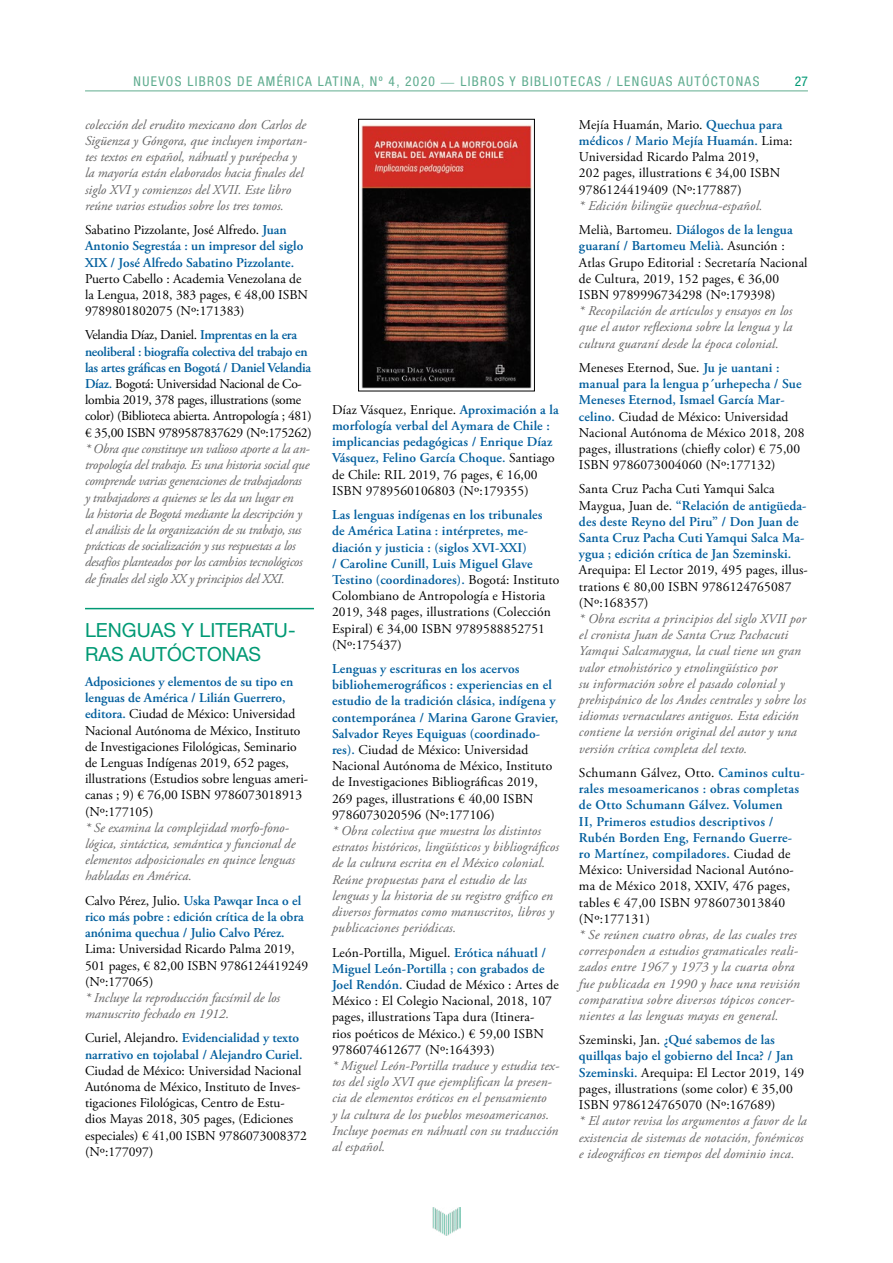
<style>
.page{position:relative;width:893px;height:1263px;background:#fff}
.page>*{position:absolute;margin:0;border:0;box-sizing:border-box;transform-origin:0 0}
.t1{font:19.5px/23.4px "Helvetica Neue LT Std";color:#009974}
.t2{font:italic 13.5px/16.2px "Adobe Garamond Pro";letter-spacing:.01em;color:#646363}
.t3{font:13.5px/16.2px "Adobe Garamond Pro";color:#000}
.t4{font:600 13.5px/16.2px "Adobe Garamond Pro";letter-spacing:.01em;color:#005e9d}
.t5{font:italic 13.5px/16.2px "Adobe Garamond Pro";letter-spacing:-.02em;color:#646363}
.t6{font:13.5px/16.2px "Adobe Garamond Pro";letter-spacing:-.02em;color:#000}
.t7{font:condensed 13.5px "Helvetica Neue LT Std";letter-spacing:.1em;color:#5fac8f}
.t8{font:condensed 13.5px "Helvetica Neue LT Std";color:#009974}
.s1{font-family:"Adobe Garamond Pro";font-stretch:normal}
.s2{font-weight:400;color:#000}
.s3{font-weight:600;color:#005e9d}
.s4{font-style:normal;color:#000}
.s5{font-weight:600;font-style:normal;color:#005e9d}
</style>
<div class="page">
<img style="left:433px;top:1208px;width:27px;height:27px">
<hr style="left:85px;top:91px;width:723px;height:1px;background:#5fac8f">
<hr style="left:85px;top:608px;width:229px;height:1px;background:#009974">
<img style="left:361px;top:125px;width:171px;height:264px">
<div style="left:358px;top:119px;width:177px;height:272px;border:1px solid #000"></div>
<p class="t7" style="left:134px;top:74px;width:627px">NUEVOS LIBROS DE AMÉRICA LATINA, Nº 4, 2020 <span class="s1">—</span> LIBROS Y BIBLIOTECAS / LENGUAS AUTÓCTONAS</p>
<p class="t8" style="left:795px;top:74px;width:14px">27</p>
<p class="t2" style="left:85px;top:117px;width:224px">colección del erudito mexicano don Carlos de Sigüenza y Góngora, que incluyen importan&shy;tes textos en español, náhuatl y purépecha y la mayoría están elaborados hacia finales del siglo XVI y comienzos del XVII. Este libro reúne varios estudios sobre los tres tomos.</p>
<p class="t4" style="left:85px;top:222px;width:220px"><span class="s2">Sabatino Pizzolante, José Alfredo.</span> Juan<br>Antonio Segrestáa : un impresor del siglo<br>XIX / José Alfredo Sabatino Pizzolante.</p>
<p class="t3" style="left:85px;top:271px;width:225px">Puerto Cabello : Academia Venezolana de la Lengua, 2018, 383 pages, € 48,00 ISBN<br>9789801802075 (Nº:171383)</p>
<p class="t6" style="left:85px;top:328px;width:228px">Velandia Díaz, Daniel. <span class="s3">Imprentas en la era neoliberal : biografía colectiva del trabajo en las artes gráficas en Bogotá / Daniel Velandia Díaz.</span> Bogotá: Universidad Nacional de Co&shy;lombia 2019, 378 pages, illustrations (some color) (Biblioteca abierta. Antropología ; 481) € 35,00 ISBN 9789587837629 (Nº:175262)</p>
<p class="t5" style="left:85px;top:441px;width:226px">* Obra que constituye un valioso aporte a la an&shy;tropología del trabajo. Es una historia social que comprende varias generaciones de trabajadoras y trabajadores a quienes se les da un lugar en<br>la historia de Bogotá mediante la descripción y el análisis de la organización de su trabajo, sus prácticas de socialización y sus respuestas a los desafíos planteados por los cambios tecnológicos de finales del siglo XX y principios del XXI.</p>
<h1 class="t1" style="left:85px;top:618px;width:212px">LENGUAS Y LITERATU-<br>RAS AUTÓCTONAS</h1>
<p class="t3" style="left:85px;top:674px;width:225px"><span class="s3">Adposiciones y elementos de su tipo en lenguas de América / Lilián Guerrero, editora.</span> Ciudad de México: Universidad Nacional Autónoma de México, Instituto de Investigaciones Filológicas, Seminario de Lenguas Indígenas 2019, 652 pages, illustrations (Estudios sobre lenguas ameri&shy;canas ; 9) € 76,00 ISBN 9786073018913 (Nº:177105)</p>
<p class="t2" style="left:85px;top:820px;width:212px">* Se examina la complejidad morfo-fono&shy;lógica, sintáctica, semántica y funcional de elementos adposicionales en quince lenguas habladas en América.</p>
<p class="t4" style="left:85px;top:892px;width:221px"><span class="s2">Calvo Pérez, Julio.</span> Uska Pawqar Inca o el rico más pobre : edición crítica de la obra anónima quechua / Julio Calvo Pérez.</p>
<p class="t3" style="left:85px;top:941px;width:225px">Lima: Universidad Ricardo Palma 2019,<br>501 pages, € 82,00 ISBN 9786124419249 (Nº:177065)</p>
<p class="t2" style="left:85px;top:990px;width:197px">* Incluye la reproducción facsímil de los manuscrito fechado en 1912.</p>
<p class="t4" style="left:85px;top:1030px;width:219px"><span class="s2">Curiel, Alejandro.</span> Evidencialidad y texto narrativo en tojolabal / Alejandro Curiel.</p>
<p class="t3" style="left:85px;top:1063px;width:223px">Ciudad de México: Universidad Nacional Autónoma de México, Instituto de Inves&shy;tigaciones Filológicas, Centro de Estu&shy;dios Mayas 2018, 305 pages, (Ediciones especiales) € 41,00 ISBN 9786073008372 (Nº:177097)</p>
<p class="t3" style="left:579px;top:117px;width:215px">Mejía Huamán, Mario. <span class="s3">Quechua para médicos / Mario Mejía Huamán.</span> Lima:<br>Universidad Ricardo Palma 2019,<br>202 pages, illustrations € 34,00 ISBN 9786124419409 (Nº:177887)</p>
<p class="t2" style="left:579px;top:194px;width:216px;line-height:24.3px">* Edición bilingüe quechua-español.<br><span class="s4">Melià, Bartomeu.</span> <span class="s5">Diálogos de la lengua</span></p>
<p class="t3" style="left:579px;top:238px;width:230px"><span class="s3">guaraní / Bartomeu Melià.</span> Asunción :<br>Atlas Grupo Editorial : Secretaría Nacional de Cultura, 2019, 152 pages, € 36,00<br>ISBN 9789996734298 (Nº:179398)</p>
<p class="t2" style="left:579px;top:303px;width:215px;text-align:justify">* Recopilación de artículos y ensayos en los que el autor reflexiona sobre la lengua y la cultura guaraní desde la época colonial.</p>
<p class="t3" style="left:579px;top:360px;width:227px">Meneses Eternod, Sue. <span class="s3">Ju je uantani : manual para la lengua p´urhepecha / Sue Meneses Eternod, Ismael García Mar&shy;celino.</span> Ciudad de México: Universidad Nacional Autónoma de México 2018, 208 pages, illustrations (chiefly color) € 75,00<br>ISBN 9786073004060 (Nº:177132)</p>
<p class="t4" style="left:579px;top:481px;width:229px"><span class="s2">Santa Cruz Pacha Cuti Yamqui Salca Maygua, Juan de.</span> “Relación de antigüeda&shy;des deste Reyno del Piru” / Don Juan de Santa Cruz Pacha Cuti Yamqui Salca Ma&shy;ygua ; edición crítica de Jan Szeminski.</p>
<p class="t3" style="left:579px;top:562px;width:230px">Arequipa: El Lector 2019, 495 pages, illus&shy;trations € 80,00 ISBN 9786124765087 (Nº:168357)</p>
<p class="t2" style="left:579px;top:611px;width:229px">* Obra escrita a principios del siglo XVII por el cronista Juan de Santa Cruz Pachacuti Yamqui Salcamaygua, la cual tiene un gran valor etnohistórico y etnolingüístico por<br>su información sobre el pasado colonial y prehispánico de los Andes centrales y sobre los idiomas vernaculares antiguos. Esta edición contiene la versión original del autor y una versión crítica completa del texto.</p>
<p class="t4" style="left:579px;top:765px;width:227px"><span class="s2">Schumann Gálvez, Otto.</span> Caminos cultu&shy;rales mesoamericanos : obras completas de Otto Schumann Gálvez. Volumen<br>II, Primeros estudios descriptivos / Rubén Borden Eng, Fernando Guerre&shy;ro Martínez, compiladores. <span class="s2">Ciudad de México: Universidad Nacional Autóno&shy;ma de México 2018, XXIV, 476 pages, tables € 47,00 ISBN 9786073013840 (Nº:177131)</span></p>
<p class="t2" style="left:579px;top:927px;width:222px">* Se reúnen cuatro obras, de las cuales tres corresponden a estudios gramaticales reali&shy;zados entre 1967 y 1973 y la cuarta obra fue publicada en 1990 y hace una revisión comparativa sobre diversos tópicos concer&shy;nientes a las lenguas mayas en general.</p>
<p class="t3" style="left:579px;top:1032px;width:227px">Szeminski, Jan. <span class="s3">¿Qué sabemos de las quillqas bajo el gobierno del Inca? / Jan Szeminski.</span> Arequipa: El Lector 2019, 149 pages, illustrations (some color) € 35,00<br>ISBN 9786124765070 (Nº:167689)</p>
<p class="t2" style="left:579px;top:1113px;width:229px">* El autor revisa los argumentos a favor de la existencia de sistemas de notación, fonémicos e ideográficos en tiempos del dominio inca.</p>
<p class="t4" style="left:332px;top:402px;width:228px"><span class="s2">Díaz Vásquez, Enrique.</span> Aproximación a la morfología verbal del Aymara de Chile : implicancias pedagógicas / Enrique Díaz Vásquez, Felino García Choque. <span class="s2">Santiago de Chile: RIL 2019, 76 pages, € 16,00<br>ISBN 9789560106803 (Nº:179355)</span></p>
<p class="t4" style="left:332px;top:507px;width:229px">Las lenguas indígenas en los tribunales<br>de América Latina : intérpretes, me&shy;diación y justicia : (siglos XVI-XXI)<br>/ Caroline Cunill, Luis Miguel Glave Testino (coordinadores). <span class="s2">Bogotá: Instituto Colombiano de Antropología e Historia 2019, 348 pages, illustrations (Colección Espiral) € 34,00 ISBN 9789588852751 (Nº:175437)</span></p>
<p class="t4" style="left:332px;top:661px;width:228px">Lenguas y escrituras en los acervos bibliohemerográficos : experiencias en el estudio de la tradición clásica, indígena y contemporánea / Marina Garone Gravier, Salvador Reyes Equiguas (coordinado&shy;res). <span class="s2">Ciudad de México: Universidad Nacional Autónoma de México, Instituto de Investigaciones Bibliográficas 2019, 269 pages, illustrations € 40,00 ISBN 9786073020596 (Nº:177106)</span></p>
<p class="t2" style="left:332px;top:823px;width:229px">* Obra colectiva que muestra los distintos estratos históricos, lingüísticos y bibliográficos de la cultura escrita en el México colonial.<br>Reúne propuestas para el estudio de las lenguas y la historia de su registro gráfico en diversos formatos como manuscritos, libros y publicaciones periódicas.</p>
<p class="t3" style="left:332px;top:945px;width:228px">León-Portilla, Miguel. <span class="s3">Erótica náhuatl / Miguel León-Portilla ; con grabados de Joel Rendón.</span> Ciudad de México : Artes de México : El Colegio Nacional, 2018, 107 pages, illustrations Tapa dura (Itinera-<br>rios poéticos de México.) € 59,00 ISBN 9786074612677 (Nº:164393)</p>
<p class="t2" style="left:332px;top:1058px;width:229px">* Miguel León-Portilla traduce y estudia tex&shy;tos del siglo XVI que ejemplifican la presen&shy;cia de elementos eróticos en el pensamiento<br>y la cultura de los pueblos mesoamericanos.<br>Incluye poemas en náhuatl con su traducción al español.</p>
</div>
